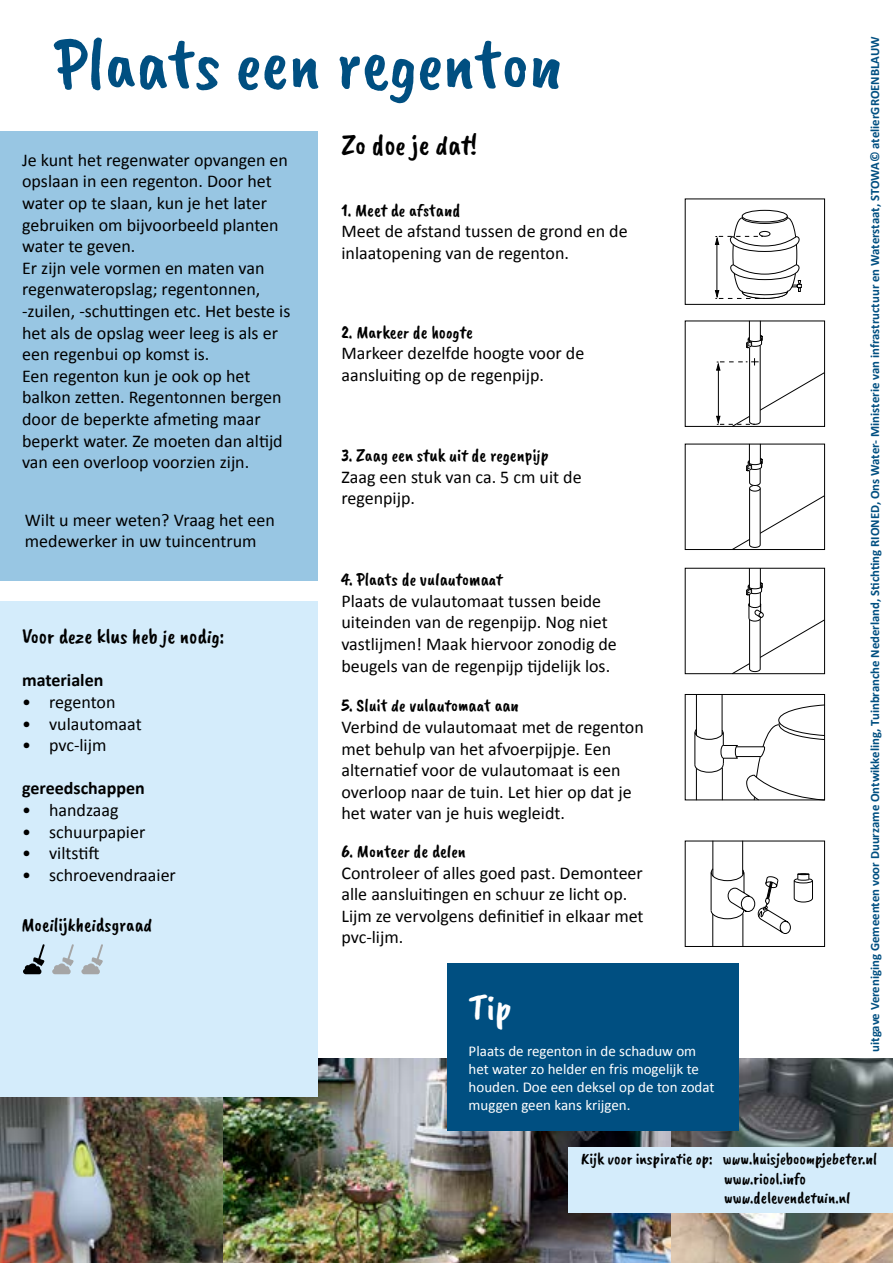
<style>
.page{position:relative;width:893px;height:1263px;background:#fff}
.page>*{position:absolute;margin:0;border:0;box-sizing:border-box;transform-origin:0 0}
.t1{font:72px "Caveat Brush";color:#004f81}
.t2{font:37.5px "Caveat Brush";color:#fff}
.t3{font:28.5px "Caveat Brush";color:#000}
.t4{font:21px "Caveat Brush";color:#000}
.t5{font:19.5px "Caveat Brush";color:#000}
.t6{font:18px/21.6px "Calibri";color:#000}
.t7{font:18px "Caveat Brush";color:#000}
.t8{font:700 18px "Calibri";color:#000}
.t9{font:16.5px/19.8px "Caveat Brush";color:#000}
.t10{font:15px/18px "Calibri";color:#fff}
.t11{font:700 12.75px "Calibri";color:#004f81}
</style>
<div class="page">
<img style="left:0;top:1059px;width:893px;height:204px">
<div style="left:0;top:131px;width:318px;height:449px;background:#98c6e3"></div>
<div style="left:0;top:602px;width:318px;height:495px;background:#d4ecfb"></div>
<svg style="left:23px;top:944px;width:22px;height:30px"></svg>
<svg style="left:52px;top:944px;width:22px;height:30px"></svg>
<svg style="left:81px;top:944px;width:22px;height:30px"></svg>
<div style="left:742px;top:210px;width:46px;height:12px;border:1px solid #000;border-radius:50%"></div>
<svg style="left:714px;top:217px;width:88px;height:82px"></svg>
<div style="left:685px;top:199px;width:140px;height:106px;border:1px solid #000"></div>
<svg style="left:684px;top:320px;width:141px;height:107px"></svg>
<svg style="left:731px;top:444px;width:94px;height:106px"></svg>
<svg style="left:684px;top:567px;width:141px;height:108px"></svg>
<svg style="left:684px;top:694px;width:141px;height:107px"></svg>
<div style="left:685px;top:841px;width:140px;height:106px;border:1px solid #000"></div>
<hr style="left:712px;top:914px;width:1px;height:33px;background:#000">
<hr style="left:742px;top:914px;width:1px;height:33px;background:#000">
<hr style="left:712px;top:841px;width:1px;height:35px;background:#000">
<hr style="left:742px;top:841px;width:1px;height:33px;background:#000">
<svg style="left:710px;top:868px;width:103px;height:66px"></svg>
<div style="left:447px;top:963px;width:292px;height:168px;background:#004f81"></div>
<div style="left:568px;top:1147px;width:325px;height:66px;background:#d4ecfb"></div>
<p class="t11" style="left:867px;top:1052px;width:1017px;rotate:-90deg">uitgave Vereniging Gemeenten voor Duurzame Ontwikkeling, Tuinbranche Nederland, Stichting RIONED, Ons Water- Ministerie van infrastructuur en Waterstaat, STOWA© atelierGROENBLAUW</p>
<h1 class="t1" style="left:54px;top:22px;width:508px">Plaats een regenton</h1>
<h3 class="t3" style="left:341px;top:128px;width:137px">Zo doe je dat!</h3>
<p class="t6" style="left:22px;top:148px;width:270px">Je kunt het regenwater opvangen en opslaan in een regenton. Door het water op te slaan, kun je het later gebruiken om bijvoorbeeld planten water te geven.<br>Er zijn vele vormen en maten van regenwateropslag; regentonnen, -zuilen, -schuttingen etc. Het beste is het als de opslag weer leeg is als er een regenbui op komst is.<br>Een regenton kun je ook op het balkon zetten. Regentonnen bergen door de beperkte afmeting maar beperkt water. Ze moeten dan altijd van een overloop voorzien zijn.</p>
<p class="t7" style="left:341px;top:200px;width:120px">1. Meet de afstand</p>
<p class="t6" style="left:341px;top:220px;width:288px">Meet de afstand tussen de grond en de inlaatopening van de regenton.</p>
<p class="t7" style="left:341px;top:322px;width:133px">2. Markeer de hoogte</p>
<p class="t6" style="left:341px;top:342px;width:244px">Markeer dezelfde hoogte voor de aansluiting op de regenpijp.</p>
<p class="t7" style="left:341px;top:445px;width:209px">3. Zaag een stuk uit de regenpijp</p>
<p class="t6" style="left:341px;top:465px;width:242px">Zaag een stuk van ca. 5 cm uit de regenpijp.</p>
<p class="t6" style="left:25px;top:508px;width:252px">Wilt u meer weten? Vraag het een medewerker in uw tuincentrum</p>
<p class="t7" style="left:341px;top:569px;width:163px">4. Plaats de vulautomaat</p>
<p class="t6" style="left:341px;top:589px;width:277px">Plaats de vulautomaat tussen beide uiteinden van de regenpijp. Nog niet vastlijmen! Maak hiervoor zonodig de beugels van de regenpijp tijdelijk los.</p>
<p class="t7" style="left:341px;top:695px;width:179px">5. Sluit de vulautomaat aan</p>
<p class="t6" style="left:341px;top:715px;width:304px">Verbind de vulautomaat met de regenton met behulp van het afvoerpijpje. Een alternatief voor de vulautomaat is een overloop naar de tuin. Let hier op dat je het water van je huis wegleidt.</p>
<p class="t7" style="left:341px;top:841px;width:126px">6. Monteer de delen</p>
<p class="t6" style="left:341px;top:861px;width:304px">Controleer of alles goed past. Demonteer alle aansluitingen en schuur ze licht op.<br>Lijm ze vervolgens definitief in elkaar met pvc-lijm.</p>
<p class="t4" style="left:22px;top:624px;width:204px">Voor deze klus heb je nodig:</p>
<p class="t8" style="left:22px;top:669px;width:83px">materialen</p>
<p class="t6" style="left:22px;top:690px;width:95px">• regenton</p>
<p class="t6" style="left:22px;top:712px;width:121px">• vulautomaat</p>
<p class="t6" style="left:22px;top:734px;width:86px">• pvc-lijm</p>
<p class="t8" style="left:22px;top:777px;width:124px">gereedschappen</p>
<p class="t6" style="left:22px;top:798px;width:98px">• handzaag</p>
<p class="t6" style="left:22px;top:820px;width:125px">• schuurpapier</p>
<p class="t6" style="left:22px;top:842px;width:79px">• viltstift</p>
<p class="t6" style="left:22px;top:863px;width:155px">• schroevendraaier</p>
<p class="t5" style="left:21px;top:913px;width:132px">Moeilijkheidsgraad</p>
<h2 class="t2" style="left:469px;top:986px;width:44px">Tip</h2>
<p class="t10" style="left:469px;top:1041px;width:247px">Plaats de regenton in de schaduw om het water zo helder en fris mogelijk te houden. Doe een deksel op de ton zodat muggen geen kans krijgen.</p>
<p class="t9" style="left:724px;top:1149px;width:154px;text-indent:-143px">Kijk voor inspiratie op: www.huisjeboompjebeter.nl www.riool.info www.delevendetuin.nl</p>
</div>
